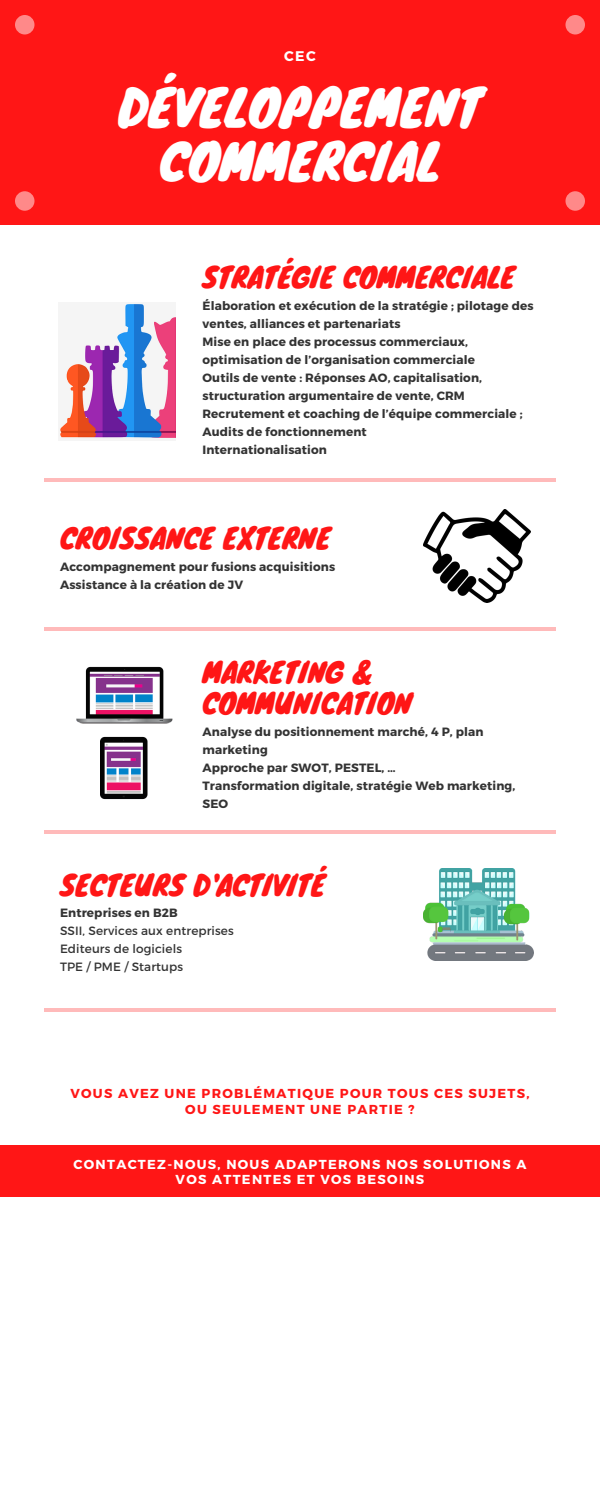
<style>
.page{position:relative;width:600px;height:1500px;background:#fff}
.page>*{position:absolute;margin:0;border:0;box-sizing:border-box;transform-origin:0 0}
.t1{font:49.5px/54px "Knewave";color:#fff;text-align:center}
.t2{font:27.8px/31.5px "Knewave";color:#ff1616}
.t3{font:700 14px "Montserrat";color:#fff}
.t4{font:700 13px/15.8px "Montserrat";letter-spacing:.1em;color:#fff;text-align:center}
.t5{font:700 13px/15.8px "Montserrat";letter-spacing:.1em;color:#ff1616;text-align:center}
.t6{font:700 12px/18px "Montserrat";letter-spacing:.01em;color:#333}
.t7{font:12px/18px "Montserrat";letter-spacing:.01em;color:#333}
</style>
<div class="page">
<div style="left:0;top:0;width:600px;height:225px;background:#ff1616"></div>
<div style="left:15px;top:15px;width:19px;height:19px;background:#ff8989;border-radius:50%"></div>
<div style="left:566px;top:15px;width:19px;height:19px;background:#ff8989;border-radius:50%"></div>
<div style="left:566px;top:191px;width:19px;height:20px;background:#ff8989;border-radius:50%"></div>
<div style="left:15px;top:191px;width:19px;height:20px;background:#ff8989;border-radius:50%"></div>
<hr style="left:44px;top:478px;width:512px;height:4px;background:#ffbaba">
<hr style="left:44px;top:627px;width:512px;height:4px;background:#ffbaba">
<hr style="left:44px;top:830px;width:512px;height:4px;background:#ffbaba">
<hr style="left:44px;top:1008px;width:512px;height:4px;background:#ffbaba">
<div style="left:0;top:1145px;width:600px;height:52px;background:#ff1616"></div>
<img style="left:423px;top:868px;width:110px;height:92px">
<img style="left:423px;top:510px;width:108px;height:93px">
<img style="left:76px;top:666px;width:97px;height:57px">
<img style="left:101px;top:736px;width:47px;height:64px">
<img style="left:59px;top:303px;width:116px;height:137px">
<p class="t3" style="left:284px;top:46px;width:33px">CEC</p>
<h1 class="t1" style="left:118px;top:79px;width:365px">DÉVELOPPEMENT<br>COMMERCIAL</h1>
<h2 class="t2" style="left:202px;top:261px;width:314px">STRATÉGIE COMMERCIALE</h2>
<p class="t6" style="left:202px;top:296px;width:333px">Élaboration et exécution de la stratégie ; pilotage des ventes, alliances et partenariats<br>Mise en place des processus commerciaux, optimisation de l’organisation commerciale<br>Outils de vente : Réponses AO, capitalisation, structuration argumentaire de vente, CRM Recrutement et coaching de l’équipe commerciale ; Audits de fonctionnement<br>Internationalisation</p>
<h2 class="t2" style="left:60px;top:522px;width:272px">CROISSANCE EXTERNE</h2>
<p class="t6" style="left:60px;top:557px;width:277px">Accompagnement pour fusions acquisitions<br>Assistance à la création de JV</p>
<h2 class="t2" style="left:202px;top:655px;width:211px">MARKETING &amp;<br>COMMUNICATION</h2>
<p class="t6" style="left:202px;top:722px;width:314px">Analyse du positionnement marché, 4 P, plan marketing<br>Approche par SWOT, PESTEL, …<br>Transformation digitale, stratégie Web marketing,<br>SEO</p>
<h2 class="t2" style="left:60px;top:868px;width:267px">SECTEURS D'ACTIVITÉ</h2>
<p class="t6" style="left:60px;top:903px;width:119px">Entreprises en B2B</p>
<p class="t7" style="left:60px;top:921px;width:175px">SSII, Services aux entreprises<br>Editeurs de logiciels<br>TPE / PME / Startups</p>
<p class="t5" style="left:70px;top:1085px;width:461px">VOUS AVEZ UNE PROBLÉMATIQUE POUR TOUS CES SUJETS,<br>OU SEULEMENT UNE PARTIE ?</p>
<p class="t4" style="left:74px;top:1155px;width:454px">CONTACTEZ-NOUS, NOUS ADAPTERONS NOS SOLUTIONS A<br>VOS ATTENTES ET VOS BESOINS</p>
</div>
